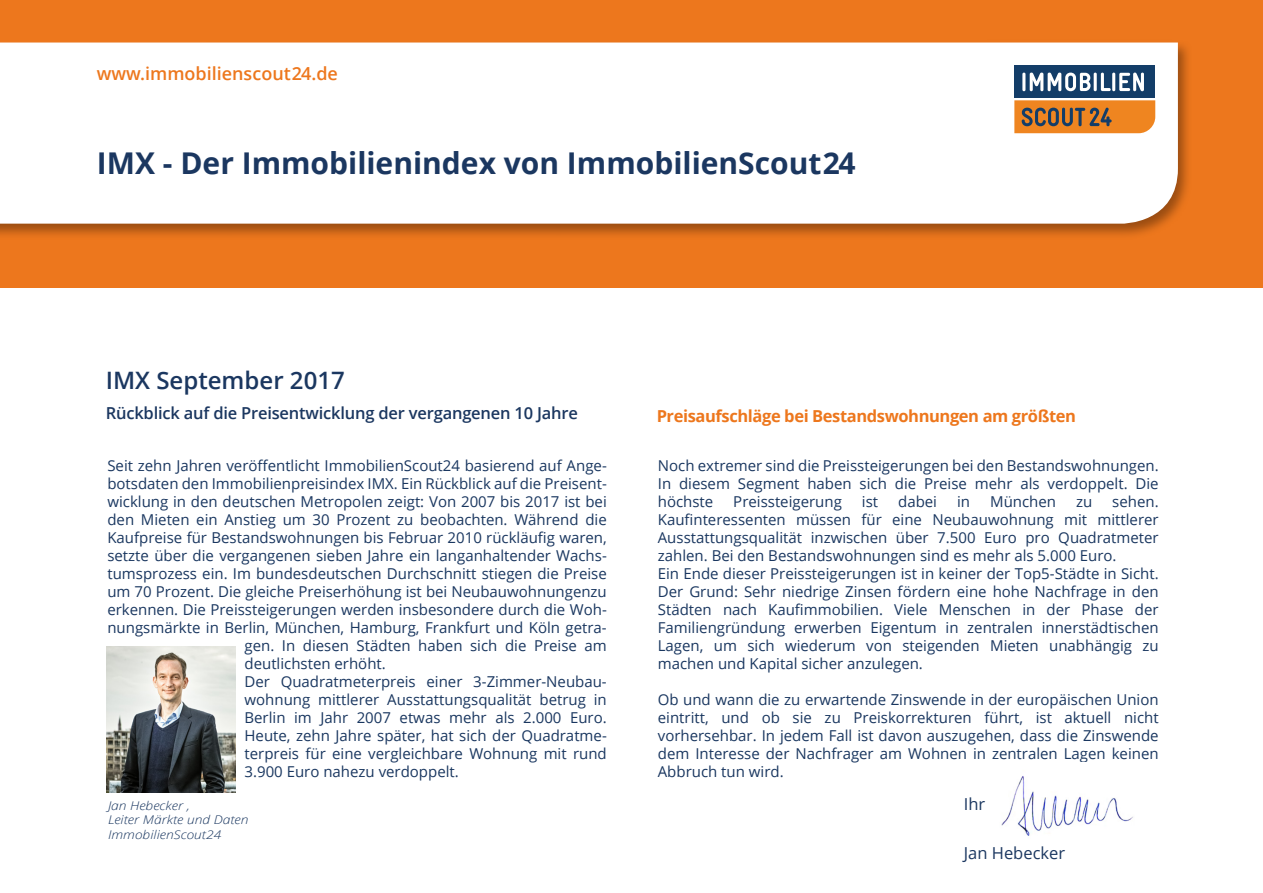
<style>
.page{position:relative;width:1263px;height:893px;background:#fff}
.page>*{position:absolute;margin:0;border:0;box-sizing:border-box;transform-origin:0 0}
.t1{font:700 30px "Open Sans";color:#1b3760}
.t2{font:600 24px "Open Sans";color:#1b3760}
.t3{font:600 18px "Open Sans";color:#ed771d}
.t4{font:600 16.5px "Open Sans";letter-spacing:-.01em;color:#1b3760}
.t5{font:700 16.5px "Open Sans";letter-spacing:-.025em;color:#ed771d}
.t6{font:16.5px "Open Sans";color:#1b3760}
.t7{font:15px/18px "Open Sans";color:#1a3760;text-align:justify}
.t8{font:italic 300 12px/14.4px "Open Sans";color:#1a3760;scale:1.15 1}
</style>
<div class="page">
<div style="left:0;top:0;width:1263px;height:287px;background:#ed771d"></div>
<svg style="left:0;top:42px;width:1188px;height:194px"></svg>
<div style="left:0;top:43px;width:1178px;height:181px;background:#fff"></div>
<div style="left:1014px;top:94px;width:141px;height:9px;background:#fff"></div>
<div style="left:1014px;top:65px;width:141px;height:33px;background:#133d68"></div>
<svg style="left:1014px;top:100px;width:141px;height:33px"></svg>
<hr style="left:1022px;top:73px;width:3px;height:18px;background:#fff;border-radius:2px">
<svg style="left:1030px;top:73px;width:60px;height:18px"></svg>
<hr style="left:1094px;top:73px;width:3px;height:18px;background:#fff;border-radius:2px">
<svg style="left:1101px;top:73px;width:10px;height:18px"></svg>
<hr style="left:1112px;top:73px;width:3px;height:18px;background:#fff;border-radius:2px">
<svg style="left:1119px;top:73px;width:25px;height:18px"></svg>
<img style="left:1001px;top:776px;width:132px;height:60px">
<img style="left:106px;top:646px;width:130px;height:147px">
<p class="t3" style="left:97px;top:61px;width:242px">www.immobilienscout24.de</p>
<h1 class="t1" style="left:97px;top:142px;width:760px">IMX - Der Immobilienindex von ImmobilienScout24</h1>
<h2 class="t2" style="left:106px;top:364px;width:240px">IMX September 2017</h2>
<p class="t4" style="left:106px;top:402px;width:474px">Rückblick auf die Preisentwicklung der vergangenen 10 Jahre</p>
<p class="t7" style="left:107px;top:456px;width:501px">Seit zehn Jahren veröffentlicht ImmobilienScout24 basierend auf Ange-</p>
<p class="t7" style="left:107px;top:474px;width:501px">botsdaten den Immobilienpreisindex IMX. Ein Rückblick auf die Preisent-</p>
<p class="t7" style="left:107px;top:492px;width:501px">wicklung in den deutschen Metropolen zeigt: Von 2007 bis 2017 ist bei</p>
<p class="t7" style="left:107px;top:510px;width:501px">den Mieten ein Anstieg um 30 Prozent zu beobachten. Während die</p>
<p class="t7" style="left:107px;top:528px;width:501px">Kaufpreise für Bestandswohnungen bis Februar 2010 rückläufig waren,</p>
<p class="t7" style="left:107px;top:546px;width:501px">setzte über die vergangenen sieben Jahre ein langanhaltender Wachs-</p>
<p class="t7" style="left:107px;top:564px;width:501px">tumsprozess ein. Im bundesdeutschen Durchschnitt stiegen die Preise</p>
<p class="t7" style="left:107px;top:582px;width:501px">um 70 Prozent. Die gleiche Preiserhöhung ist bei Neubauwohnungenzu</p>
<p class="t7" style="left:107px;top:600px;width:501px">erkennen. Die Preissteigerungen werden insbesondere durch die Woh-</p>
<p class="t7" style="left:107px;top:618px;width:501px">nungsmärkte in Berlin, München, Hamburg, Frankfurt und Köln getra-</p>
<p class="t7" style="left:244px;top:636px;width:364px">gen. In diesen Städten haben sich die Preise am</p>
<p class="t7" style="left:244px;top:654px;width:143px">deutlichsten erhöht.</p>
<p class="t7" style="left:244px;top:672px;width:364px">Der Quadratmeterpreis einer 3-Zimmer-Neubau-</p>
<p class="t7" style="left:244px;top:690px;width:364px">wohnung mittlerer Ausstattungsqualität betrug in</p>
<p class="t7" style="left:244px;top:708px;width:364px">Berlin im Jahr 2007 etwas mehr als 2.000 Euro.</p>
<p class="t7" style="left:244px;top:726px;width:364px">Heute, zehn Jahre später, hat sich der Quadratme-</p>
<p class="t7" style="left:244px;top:744px;width:364px">terpreis für eine vergleichbare Wohnung mit rund</p>
<p class="t7" style="left:244px;top:762px;width:216px">3.900 Euro nahezu verdoppelt.</p>
<p class="t8" style="left:108px;top:798px;width:124px">Jan Hebecker ,<br>Leiter Märkte und Daten<br>ImmobilienScout24</p>
<p class="t5" style="left:657px;top:404px;width:421px">Preisaufschläge bei Bestandswohnungen am größten</p>
<p class="t7" style="left:658px;top:456px;width:502px">Noch extremer sind die Preissteigerungen bei den Bestandswohnungen.<br>In diesem Segment haben sich die Preise mehr als verdoppelt. Die höchste</p>
<p class="t7" style="left:658px;top:492px;width:502px;text-align:left;text-indent:454px">sehen.<br>Kaufinteressenten müssen für eine Neubauwohnung mit mittlerer Ausstattungsqualität inzwischen über 7.500 Euro pro Quadratmeter zahlen. Bei den Bestandswohnungen sind es mehr als 5.000 Euro.<br>Ein Ende dieser Preissteigerungen ist in keiner der Top5-Städte in Sicht.<br>Der Grund: Sehr niedrige Zinsen fördern eine hohe Nachfrage in den Städten nach Kaufimmobilien. Viele Menschen in der Phase der Familiengründung erwerben Eigentum in zentralen innerstädtischen Lagen, um sich wiederum von steigenden Mieten unabhängig zu machen und Kapital sicher anzulegen.</p>
<p class="t7" style="left:658px;top:690px;width:502px">Ob und wann die zu erwartende Zinswende in der europäischen Union eintritt, und ob sie zu Preiskorrekturen führt, ist aktuell nicht vorhersehbar. In jedem Fall ist davon auszugehen, dass die Zinswende dem Interesse der Nachfrager am Wohnen in zentralen Lagen keinen Abbruch tun wird.</p>
<p class="t7" style="left:733px;top:492px;width:110px">Preissteigerung</p>
<p class="t7" style="left:862px;top:492px;width:18px">ist</p>
<p class="t7" style="left:898px;top:492px;width:40px">dabei</p>
<p class="t7" style="left:957px;top:492px;width:15px">in</p>
<p class="t7" style="left:990px;top:492px;width:67px">München</p>
<p class="t7" style="left:1076px;top:492px;width:18px">zu</p>
<p class="t6" style="left:964px;top:792px;width:23px">Ihr</p>
<p class="t6" style="left:964px;top:842px;width:103px">Jan Hebecker</p>
</div>
